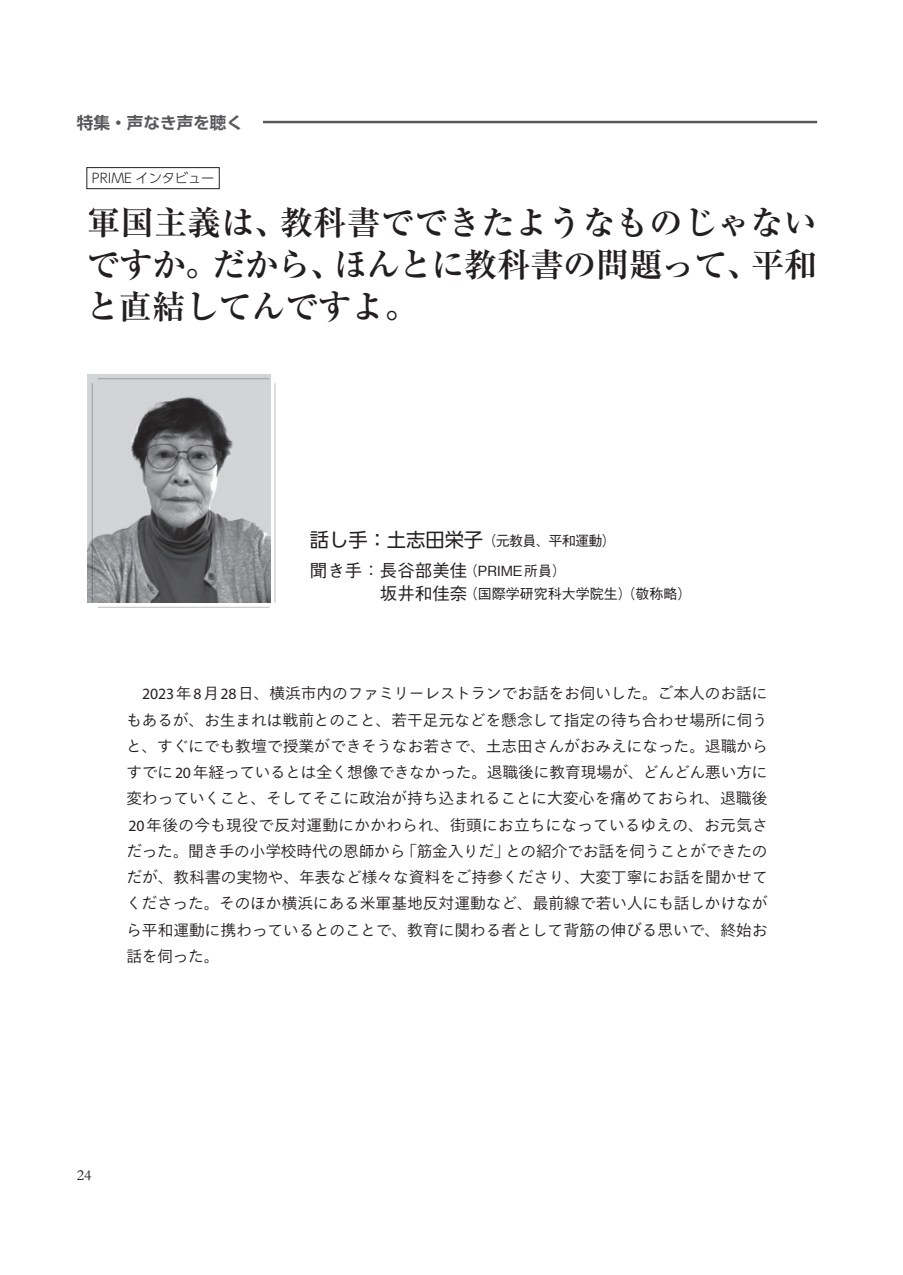
<style>
.page{position:relative;width:903px;height:1275px;background:#fff}
.page>*{position:absolute;margin:0;border:0;box-sizing:border-box;transform-origin:0 0}
.t1{font:700 33.25px/42px "Ryumin Pr 6 N";color:#231f20;text-align:justify}
.t2{font:500 17.5px "Gothic BBB Pr 6 N";color:#231f20}
.t3{font:700 16.62px "UD Shin Go Pr 6 N De";color:#57585a}
.t4{font:300 15.75px/26.2px "Tazugane Gothic Std N";letter-spacing:-.01em;color:#231f20;text-align:justify}
.t5{font:15.75px "Garamond";color:#231f20}
.t6{font:500 14px "Gothic BBB Pr 6 N";color:#231f20}
.t7{font:300 13.12px "UD Shin Go Pr 6 N";color:#231f20}
.s1{font-family:"UD Shin Go Pr 6 N";font-weight:400;font-size:19.25px}
.s2{font-size:14px}
.s3{font-size:17.5px}
.s4{font-family:"Myriad Pro";font-weight:400}
</style>
<div class="page">
<hr style="left:77px;top:121px;width:740px;height:2px;background:#57585a">
<div style="left:77px;top:116px;width:186px;height:15px;background:#fff"></div>
<div style="left:87px;top:167px;width:132px;height:22px;border:1px solid #231f20"></div>
<img style="left:88px;top:375px;width:182px;height:227px">
<hr style="left:98px;top:378px;width:171px;height:1px;background:#231f20">
<hr style="left:98px;top:607px;width:171px;height:1px;background:#231f20">
<hr style="left:274px;top:383px;width:2px;height:220px;background:#231f20">
<hr style="left:92px;top:383px;width:1px;height:220px;background:#231f20">
<p class="t3" style="left:77px;top:109px;width:168px">特集・声なき声を聴く</p>
<p class="t7" style="left:92px;top:168px;width:124px">PRIME インタビュー</p>
<h1 class="t1" style="left:86px;top:200px;width:733px">軍国主義は、教科書でできたようなものじゃないですか。だから、ほんとに教科書の問題って、平和と直結してんですよ。</h1>
<p class="t6" style="left:310px;top:529px;width:307px"><span class="s1">話し手：土志田栄子</span>（元教員、平和運動）</p>
<p class="t2" style="left:310px;top:556px;width:258px">聞き手：長谷部美佳<span class="s2">（PRIME所員）</span></p>
<p class="t6" style="left:380px;top:583px;width:313px"><span class="s3">坂井和佳奈</span>（国際学研究科大学院生）（敬称略）</p>
<p class="t4" style="left:126px;top:681px;width:643px;text-indent:16px"><span class="s4">2023</span>年<span class="s4">8</span>月<span class="s4">28</span>日、横浜市内のファミリーレストランでお話をお伺いした。ご本人のお話にもあるが、お生まれは戦前とのこと、若干足元などを懸念して指定の待ち合わせ場所に伺うと、すぐにでも教壇で授業ができそうなお若さで、土志田さんがおみえになった。退職からすでに<span class="s4">20</span>年経っているとは全く想像できなかった。退職後に教育現場が、どんどん悪い方に変わっていくこと、そしてそこに政治が持ち込まれることに大変心を痛めておられ、退職後<span class="s4">20</span>年後の今も現役で反対運動にかかわられ、街頭にお立ちになっているゆえの、お元気さだった。聞き手の小学校時代の恩師から「筋金入りだ」との紹介でお話を伺うことができたのだが、教科書の実物や、年表など様々な資料をご持参くださり、大変丁寧にお話を聞かせてくださった。そのほか横浜にある米軍基地反対運動など、最前線で若い人にも話しかけながら平和運動に携わっているとのことで、教育に関わる者として背筋の伸びる思いで、終始お話を伺った。</p>
<p class="t5" style="left:77px;top:1165px;width:16px">24</p>
</div>
